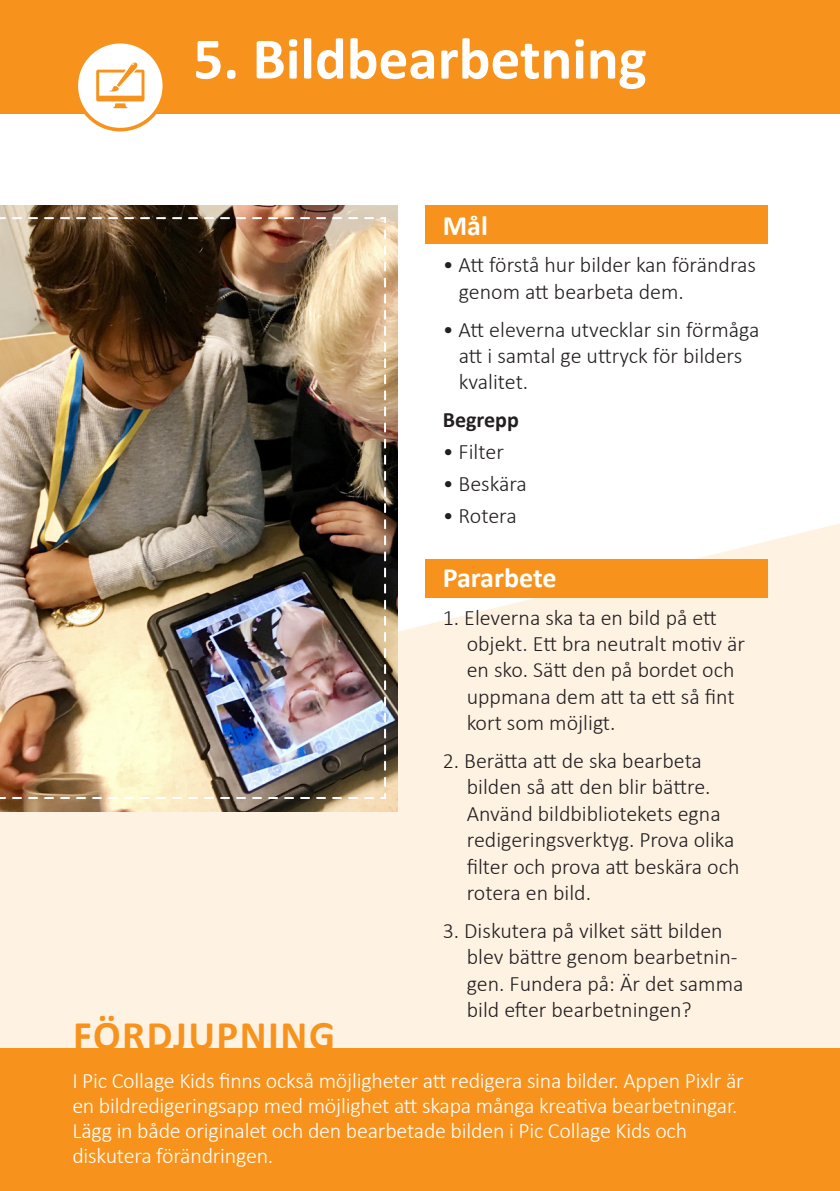
<style>
.page{position:relative;width:840px;height:1191px;background:#fff}
.page>*{position:absolute;margin:0;border:0;box-sizing:border-box;transform-origin:0 0}
.t1{font:700 59.2px "Calibri";color:#fff}
.t2{font:700 40.8px "Calibri";letter-spacing:.035em;color:#f7931d}
.t3{font:700 28px "Calibri";color:#fff}
.t4{font:300 22px/26.4px "Calibri";color:#231f20}
.t5{font:300 22px/25px "Calibri";letter-spacing:-.01em;color:#fff}
.t6{font:700 22px "Calibri";color:#231f20}
</style>
<div class="page">
<svg style="left:0;top:523px;width:839px;height:554px;background:#fbefe0"></svg>
<div style="left:425px;top:205px;width:342px;height:39px;background:#f7931d"></div>
<div style="left:425px;top:558px;width:342px;height:39px;background:#f7931d"></div>
<img style="left:0;top:205px;width:397px;height:606px">
<div style="left:0;top:0;width:839px;height:113px;background:#f7931d"></div>
<div style="left:1px;top:1048px;width:838px;height:143px;background:#f7931d"></div>
<img style="left:0;top:216px;width:387px;height:584px">
<div style="left:76px;top:42px;width:88px;height:88px;background:#fff;border-radius:50%"></div>
<div style="left:74px;top:40px;width:92px;height:91px;border:4px solid #f7931d;border-radius:50%"></div>
<svg style="left:96px;top:63px;width:48px;height:45px"></svg>
<h1 class="t1" style="left:193px;top:22px;width:455px">5. Bildbearbetning</h1>
<h2 class="t2" style="left:73px;top:1010px;width:263px">FÖRDJUPNING</h2>
<p class="t3" style="left:442px;top:208px;width:47px">Mål</p>
<p class="t4" style="left:458px;top:252px;width:299px;text-indent:-16px">• Att förstå hur bilder kan förändras genom att bearbeta dem.</p>
<p class="t4" style="left:458px;top:316px;width:302px;text-indent:-16px">• Att eleverna utvecklar sin förmåga att i samtal ge uttryck för bilders kvalitet.</p>
<p class="t6" style="left:442px;top:406px;width:78px">Begrepp</p>
<p class="t4" style="left:442px;top:438px;width:63px">• Filter</p>
<p class="t4" style="left:442px;top:470px;width:86px">• Beskära</p>
<p class="t4" style="left:442px;top:502px;width:76px">• Rotera</p>
<p class="t3" style="left:442px;top:560px;width:115px">Pararbete</p>
<p class="t4" style="left:466px;top:604px;width:280px;text-indent:-24px">1. Eleverna ska ta en bild på ett objekt. Ett bra neutralt motiv är en sko. Sätt den på bordet och uppmana dem att ta ett så fint kort som möjligt.</p>
<p class="t4" style="left:466px;top:747px;width:274px;text-indent:-24px">2. Berätta att de ska bearbeta bilden så att den blir bättre.<br>Använd bildbibliotekets egna redigeringsverktyg. Prova olika filter och prova att beskära och rotera en bild.</p>
<p class="t4" style="left:466px;top:917px;width:278px;text-indent:-24px">3. Diskutera på vilket sätt bilden blev bättre genom bearbetnin&shy;gen. Fundera på: Är det samma bild efter bearbetningen?</p>
<p class="t5" style="left:72px;top:1068px;width:672px">I Pic Collage Kids finns också möjligheter att redigera sina bilder. Appen Pixlr är en bildredigeringsapp med möjlighet att skapa många kreativa bearbetningar.<br>Lägg in både originalet och den bearbetade bilden i Pic Collage Kids och diskutera förändringen.</p>
</div>
